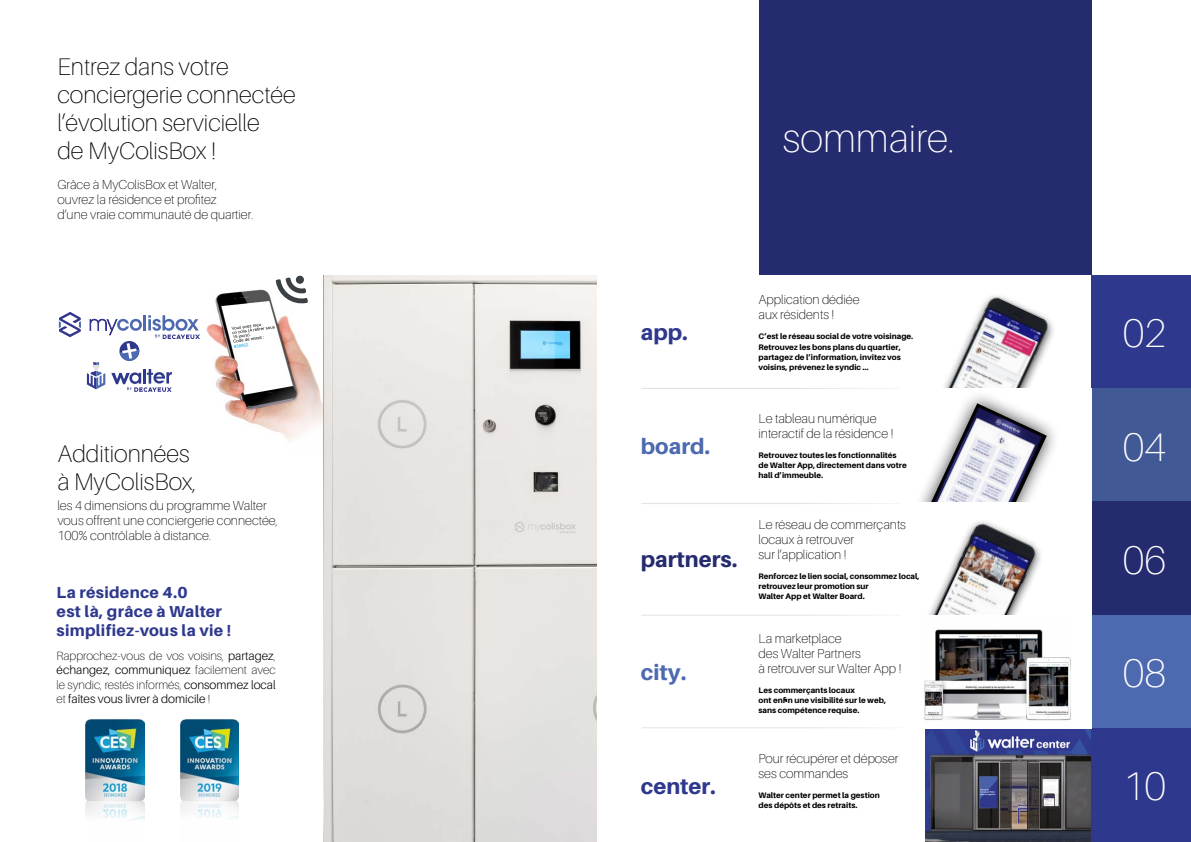
<style>
.page{position:relative;width:1191px;height:842px;background:#fff}
.page>*{position:absolute;margin:0;border:0;box-sizing:border-box;transform-origin:0 0}
.t1{font:100 40px "Aileron";color:#fff}
.t2{font:100 24px/28px "Aileron";color:#000}
.t3{font:800 22px "Aileron";color:#2e388d}
.t4{font:800 22px "Aileron";color:#4d69b0}
.t5{font:800 22px "Aileron";color:#252b6f}
.t6{font:800 16px/19.2px "Aileron";letter-spacing:.02em;color:#2e388d}
.t7{font:100 13px/15px "Aileron";color:#000}
.t8{font:100 12px/14.4px "Aileron";color:#000;text-align:justify}
.t9{font:800 8px/10px "Aileron";color:#000}
.s1{font-weight:300}
</style>
<div class="page">
<img style="left:192px;top:275px;width:132px;height:180px">
<svg style="left:231px;top:324px;width:44px;height:24px"></svg>
<svg style="left:276px;top:275px;width:32px;height:30px"></svg>
<svg style="left:59px;top:312px;width:22px;height:25px"></svg>
<svg style="left:89px;top:319px;width:53px;height:16px"></svg>
<hr style="left:143px;top:315px;width:3px;height:15px;background:#4d69b0">
<svg style="left:148px;top:315px;width:52px;height:24px"></svg>
<svg style="left:87px;top:362px;width:18px;height:27px"></svg>
<svg style="left:111px;top:369px;width:61px;height:23px"></svg>
<img style="left:324px;top:275px;width:272px;height:567px">
<div style="left:119px;top:341px;width:20px;height:20px;background:#2e388d;border-radius:50%"></div>
<svg style="left:119px;top:343px;width:21px;height:18px"></svg>
<img style="left:86px;top:719px;width:58px;height:101px">
<img style="left:180px;top:719px;width:59px;height:100px">
<img style="left:85px;top:744px;width:239px;height:56px">
<img style="left:925px;top:729px;width:166px;height:113px">
<div style="left:1091px;top:275px;width:100px;height:113px;background:#2e388d"></div>
<img style="left:944px;top:296px;width:110px;height:92px">
<div style="left:1091px;top:388px;width:100px;height:114px;background:#415995"></div>
<div style="left:1091px;top:502px;width:100px;height:113px;background:#252b6f"></div>
<div style="left:1091px;top:615px;width:100px;height:114px;background:#4d69b0"></div>
<div style="left:1091px;top:729px;width:100px;height:113px;background:#2e388d"></div>
<div style="left:912px;top:389px;width:148px;height:168px;background:#000;opacity:.75"></div>
<img style="left:927px;top:403px;width:119px;height:99px">
<div style="left:872px;top:502px;width:219px;height:113px;background:#fff"></div>
<img style="left:928px;top:521px;width:113px;height:94px">
<img style="left:923px;top:629px;width:149px;height:92px">
<hr style="left:641px;top:388px;width:260px;height:1px;background:#e3e2e1">
<hr style="left:641px;top:503px;width:260px;height:1px;background:#e3e2e1">
<hr style="left:641px;top:615px;width:260px;height:1px;background:#e3e2e1">
<hr style="left:641px;top:727px;width:260px;height:1px;background:#e3e2e1">
<div style="left:758px;top:0;width:333px;height:275px;background:#252b6f"></div>
<h2 class="t2" style="left:57px;top:55px;width:240px">Entrez dans votre conciergerie connectée l’évolution servicielle<br>de MyColisBox !</h2>
<h3 class="t7" style="left:57px;top:178px;width:198px">Grâce à MyColisBox et Walter, ouvrez la résidence et profitez<br>d’une vraie communauté de quartier.</h3>
<h2 class="t2" style="left:57px;top:442px;width:141px">Additionnées à MyColisBox,</h2>
<h3 class="t7" style="left:57px;top:499px;width:222px">les 4 dimensions du programme Walter vous offrent une conciergerie connectée,<br>100% contrôlable à distance.</h3>
<h3 class="t6" style="left:57px;top:584px;width:176px">La résidence 4.0<br>est là, grâce à Walter simplifiez-vous la vie !</h3>
<h3 class="t8" style="left:57px;top:649px;width:221px">Rapprochez-vous de vos voisins, <span class="s1">partagez</span>, <span class="s1">échangez, communiquez</span> facilement avec le syndic, restés informés, <span class="s1">consommez local </span>et <span class="s1">faîtes vous livrer à domicile</span> !</h3>
<h1 class="t1" style="left:783px;top:122px;width:173px">sommaire.</h1>
<h3 class="t3" style="left:641px;top:324px;width:49px">app.</h3>
<h3 class="t4" style="left:641px;top:437px;width:71px">board.</h3>
<h3 class="t5" style="left:641px;top:550px;width:98px">partners.</h3>
<h3 class="t4" style="left:641px;top:664px;width:47px">city.</h3>
<h3 class="t3" style="left:641px;top:777px;width:76px">center.</h3>
<h3 class="t7" style="left:758px;top:293px;width:103px">Application dédiée aux résidents !</h3>
<p class="t9" style="left:758px;top:331px;width:156px;line-height:11px">C’est le réseau social de votre voisinage.<br>Retrouvez les bons plans du quartier,</p>
<p class="t9" style="left:758px;top:353px;width:144px">partagez de l’information, invitez vos voisins, prévenez le syndic …</p>
<h3 class="t7" style="left:758px;top:412px;width:136px">Le tableau numérique interactif de la résidence !</h3>
<p class="t9" style="left:758px;top:450px;width:150px">Retrouvez toutes les fonctionnalités de Walter App, directement dans votre hall d’immeuble.</p>
<h3 class="t7" style="left:758px;top:518px;width:149px">Le réseau de commerçants locaux à retrouver<br>sur l’application !</h3>
<p class="t9" style="left:758px;top:572px;width:162px">Renforcez le lien social, consommez local, retrouvez leur promotion sur<br>Walter App et Walter Board.</p>
<h3 class="t7" style="left:758px;top:632px;width:144px">La marketplace<br>des Walter Partners<br>à retrouver sur Walter App !</h3>
<p class="t9" style="left:758px;top:685px;width:129px">Les commerçants locaux<br>ont enfin une visibilité sur le web, sans compétence requise.</p>
<h3 class="t7" style="left:758px;top:752px;width:141px">Pour récupérer et déposer ses commandes</h3>
<p class="t9" style="left:758px;top:791px;width:123px">Walter center permet la gestion des dépôts et des retraits.</p>
<h1 class="t1" style="left:1122px;top:317px;width:45px">02</h1>
<h1 class="t1" style="left:1122px;top:430px;width:45px">04</h1>
<h1 class="t1" style="left:1122px;top:544px;width:45px">06</h1>
<h1 class="t1" style="left:1122px;top:657px;width:45px">08</h1>
<h1 class="t1" style="left:1122px;top:770px;width:45px">10</h1>
</div>
